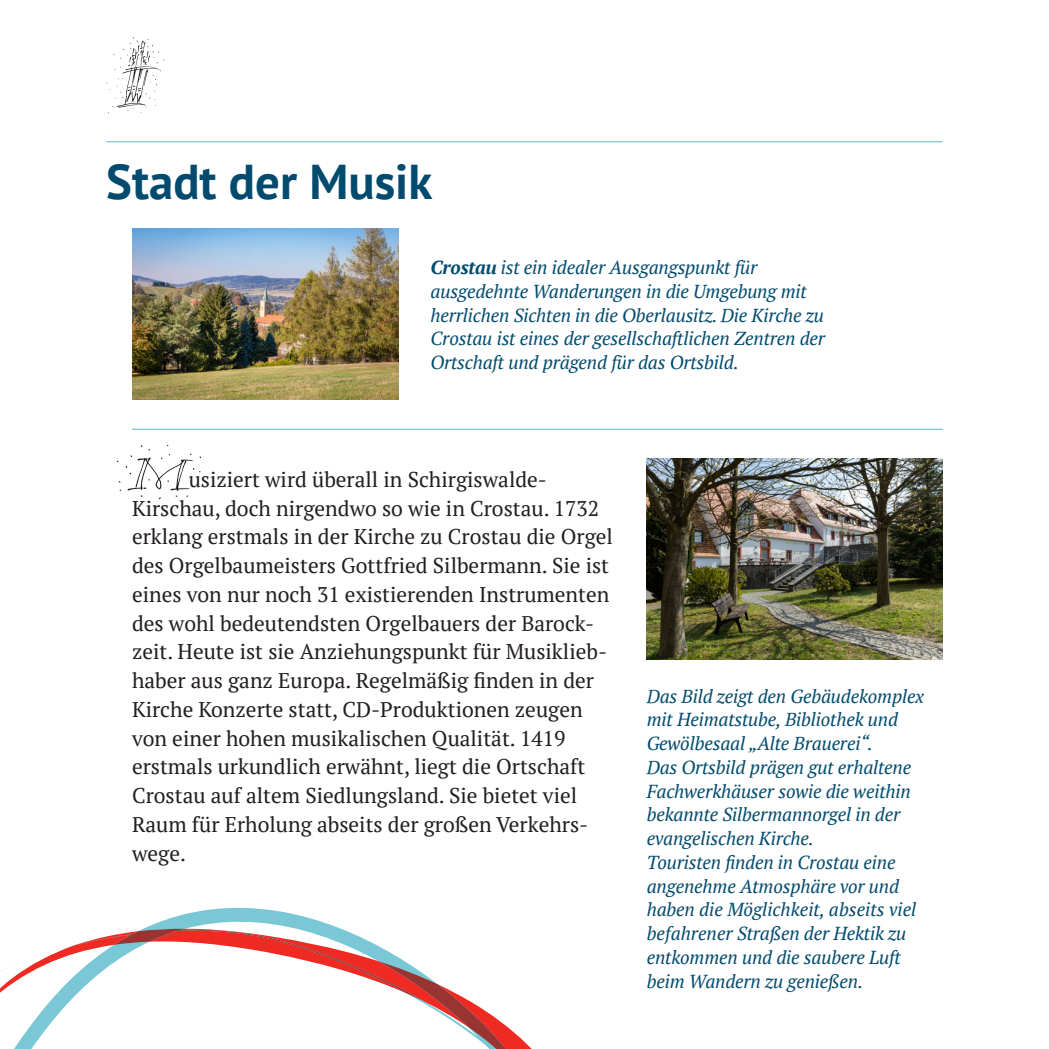
<style>
.page{position:relative;width:1049px;height:1049px;background:#fff}
.page>*{position:absolute;margin:0;border:0;box-sizing:border-box;transform-origin:0 0}
.t1{font:700 48.75px "PT Sans";color:#034b6e}
.t2{font:21.25px/28.8px "PT Serif";color:#231f20}
.t3{font:italic 18.75px/23.8px "PT Serif";letter-spacing:-.01em;color:#034b6e}
.s1{font-weight:700}
</style>
<div class="page">
<hr style="left:106px;top:141px;width:837px;height:1px;background:#7ac8d6">
<hr style="left:132px;top:429px;width:811px;height:1px;background:#7ac8d6">
<img style="left:132px;top:228px;width:267px;height:172px">
<img style="left:647px;top:458px;width:296px;height:201px">
<svg style="left:106px;top:37px;width:58px;height:76px"></svg>
<svg style="left:117px;top:445px;width:84px;height:54px"></svg>
<svg style="left:143px;top:907px;width:198px;height:22px"></svg>
<svg style="left:0;top:929px;width:532px;height:120px"></svg>
<h1 class="t1" style="left:106px;top:150px;width:327px">Stadt der Musik</h1>
<p class="t3" style="left:431px;top:255px;width:396px"><span class="s1">Crostau</span> ist ein idealer Ausgangspunkt für ausgedehnte Wanderungen in die Umgebung mit herrlichen Sichten in die Oberlausitz. Die Kirche zu Crostau ist eines der gesellschaftlichen Zentren der Ortschaft und prägend für das Ortsbild.</p>
<p class="t2" style="left:132px;top:465px;width:482px;text-indent:57px">usiziert wird überall in Schirgiswalde-Kirschau, doch nirgendwo so wie in Crostau. 1732 erklang erstmals in der Kirche zu Crostau die Orgel des Orgelbaumeisters Gottfried Silbermann. Sie ist eines von nur noch 31 existierenden Instrumenten des wohl bedeutendsten Orgelbauers der Barock&shy;zeit. Heute ist sie Anziehungspunkt für Musiklieb&shy;haber aus ganz Europa. Regelmäßig finden in der Kirche Konzerte statt, CD-Produktionen zeugen von einer hohen musikalischen Qualität. 1419 erstmals urkundlich erwähnt, liegt die Ortschaft Crostau auf altem Siedlungsland. Sie bietet viel Raum für Erholung abseits der großen Verkehrs&shy;wege.</p>
<p class="t3" style="left:647px;top:684px;width:279px">Das Bild zeigt den Gebäudekomplex mit Heimatstube, Bibliothek und<br>Gewölbesaal „Alte Brauerei“.<br>Das Ortsbild prägen gut erhaltene<br>Fachwerkhäuser sowie die weithin bekannte Silbermannorgel in der evangelischen Kirche.<br>Touristen finden in Crostau eine angenehme Atmosphäre vor und haben die Möglichkeit, abseits viel befahrener Straßen der Hektik zu entkommen und die saubere Luft beim Wandern zu genießen.</p>
</div>
